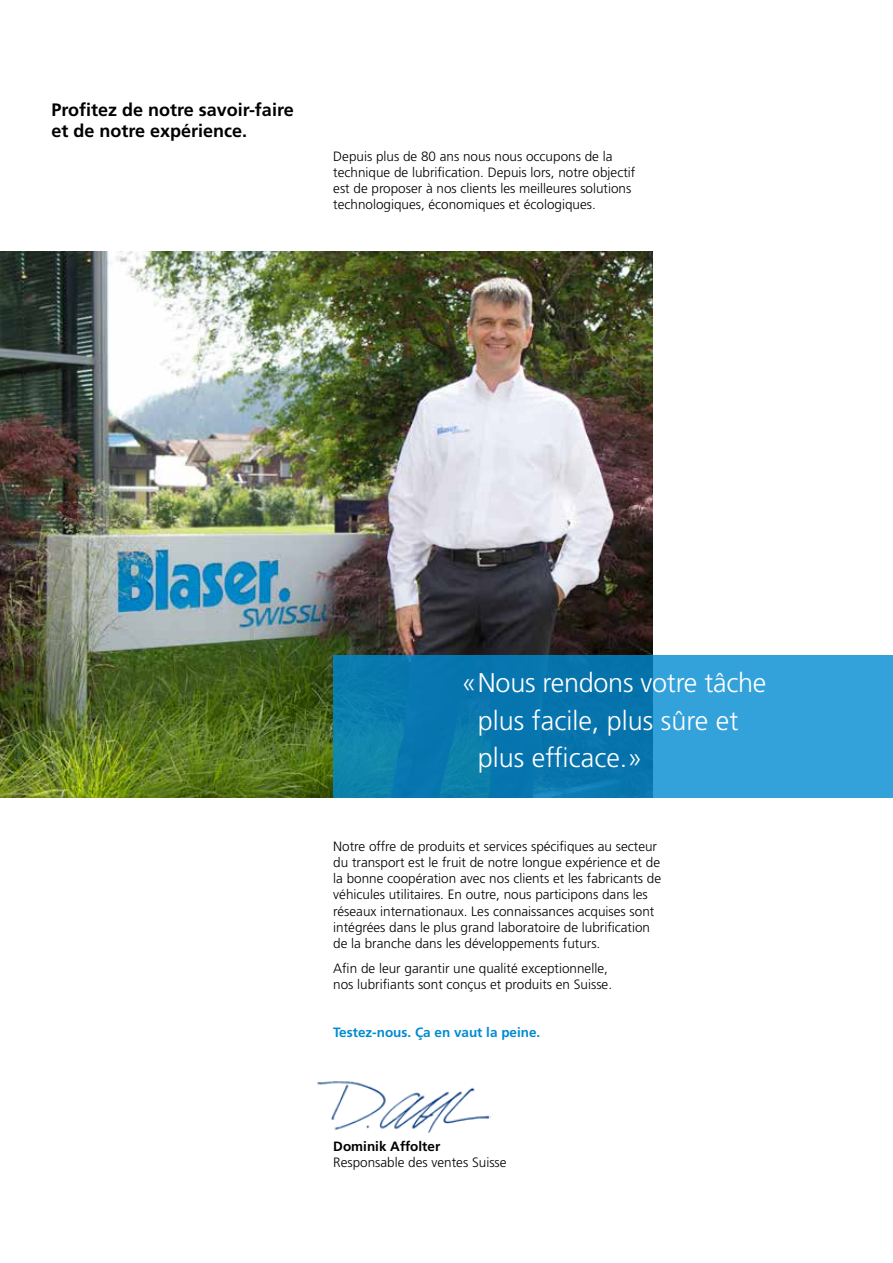
<style>
.page{position:relative;width:893px;height:1263px;background:#fff}
.page>*{position:absolute;margin:0;border:0;box-sizing:border-box;transform-origin:0 0}
.t1{font:300 27px/37.5px "Frutiger LT Std";color:#fff}
.t2{font:700 18px/21.6px "Frutiger LT Std";color:#000}
.t3{font:300 13.5px/16.2px "Frutiger LT Std";color:#000}
.t4{font:700 13.5px "Frutiger LT Std";color:#008bd2}
.t5{font:700 13.5px "Frutiger LT Std";color:#000}
</style>
<div class="page">
<img style="left:317px;top:1081px;width:173px;height:52px">
<img style="left:0;top:252px;width:652px;height:546px">
<svg style="left:333px;top:655px;width:560px;height:143px;background:#1a8ac1"></svg>
<h2 class="t2" style="left:52px;top:99px;width:244px">Profitez de notre savoir-faire et de notre expérience.</h2>
<p class="t3" style="left:333px;top:148px;width:304px">Depuis plus de 80 ans nous nous occupons de la technique de lubrification. Depuis lors, notre objectif est de proposer à nos clients les meilleures solutions technologiques, économiques et écologiques.</p>
<h1 class="t1" style="left:478px;top:664px;width:290px;text-indent:-16px">«Nous rendons votre tâche plus facile, plus sûre et plus efficace.»</h1>
<p class="t3" style="left:333px;top:838px;width:329px">Notre offre de produits et services spécifiques au secteur du transport est le fruit de notre longue expérience et de la bonne coopération avec nos clients et les fabricants de véhicules utilitaires. En outre, nous participons dans les réseaux internationaux. Les connaissances acquises sont intégrées dans le plus grand laboratoire de lubrification de la branche dans les développements futurs.</p>
<p class="t3" style="left:333px;top:960px;width:280px">Afin de leur garantir une qualité exceptionnelle, nos lubrifiants sont conçus et produits en Suisse.</p>
<p class="t4" style="left:333px;top:1025px;width:209px">Testez-nous. Ça en vaut la peine.</p>
<p class="t5" style="left:333px;top:1138px;width:109px">Dominik Affolter</p>
<p class="t3" style="left:333px;top:1154px;width:175px">Responsable des ventes Suisse</p>
</div>
